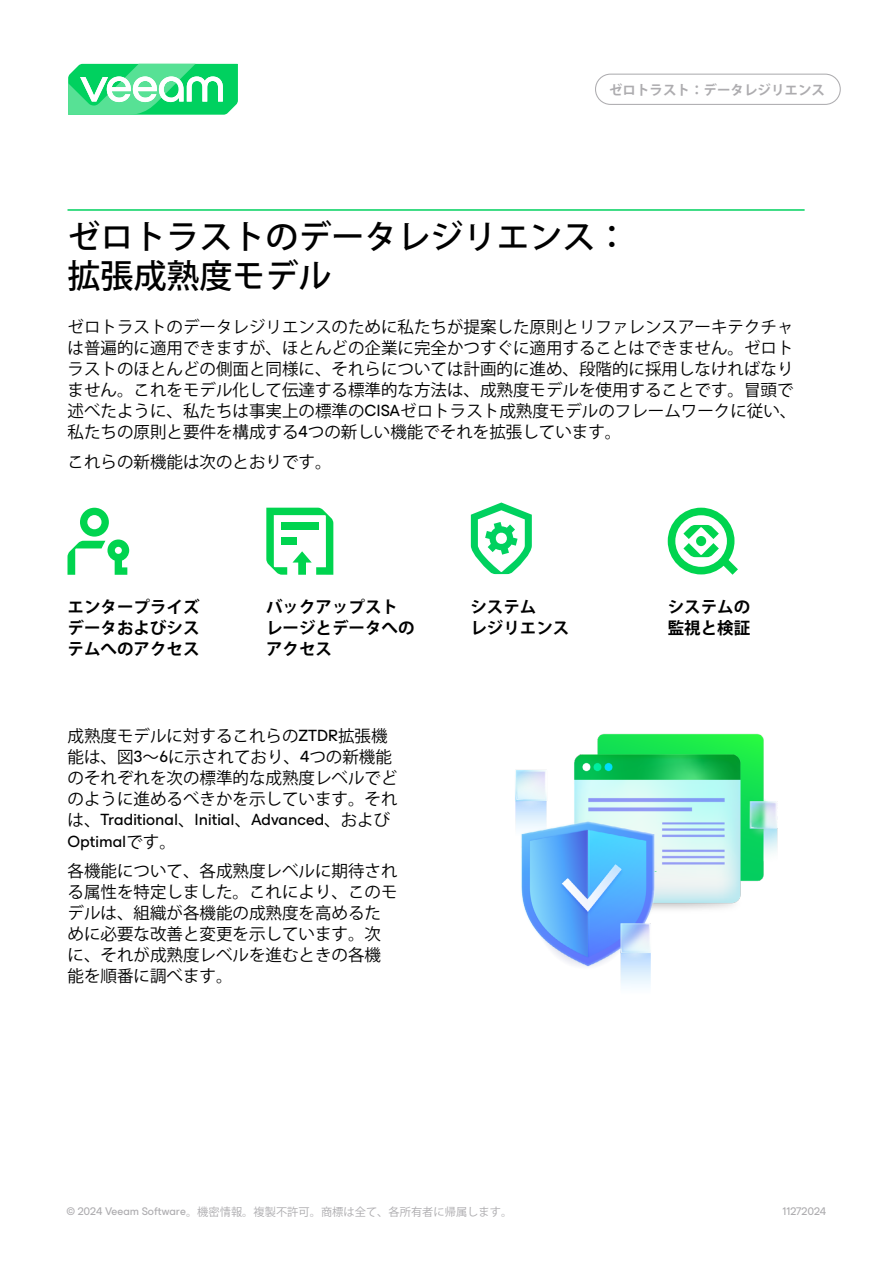
<style>
.page{position:relative;width:893px;height:1263px;background:#fff}
.page>*{position:absolute;margin:0;border:0;box-sizing:border-box;transform-origin:0 0}
.t1{font:500 33px/39px "Koz Go Pro";color:#000}
.t2{font:16.5px/21px "Koz Go Pro";color:#000}
.t3{font:700 16.5px/21px "Koz Go Pro";color:#000}
.t4{font:16.5px/21.6px "ES Build Neutral";color:#000}
.t5{font:700 13.5px "Koz Go Pro";color:#adacaf}
.t6{font:11.25px "Koz Go Pro";color:#adacaf}
.t7{font:11.25px "ES Build Neutral";color:#adacaf}
.s1{font-family:"ES Build Neutral"}
.s2{font-family:"Koz Go Pro"}
</style>
<div class="page">
<div style="left:595px;top:74px;width:246px;height:31px;border:1px solid #adacaf;border-radius:15px"></div>
<svg style="left:68px;top:63px;width:170px;height:52px"></svg>
<hr style="left:68px;top:209px;width:737px;height:2px;background:#00d15f">
<svg style="left:471px;top:502px;width:61px;height:72px"></svg>
<img style="left:515px;top:733px;width:263px;height:254px">
<svg style="left:68px;top:508px;width:61px;height:67px"></svg>
<svg style="left:266px;top:508px;width:67px;height:67px"></svg>
<svg style="left:668px;top:508px;width:70px;height:67px"></svg>
<div style="left:696px;top:536px;width:10px;height:10px;background:#00d44f;border-radius:50%"></div>
<p class="t5" style="left:609px;top:81px;width:217px">ゼロトラスト：データレジリエンス</p>
<h1 class="t1" style="left:68px;top:219px;width:562px">ゼロトラストのデータレジリエンス：拡張成熟度モデル</h1>
<p class="t2" style="left:68px;top:317px;width:730px">ゼロトラストのデータレジリエンスのために私たちが提案した原則とリファレンスアーキテクチャは普遍的に適用できますが、ほとんどの企業に完全かつすぐに適用することはできません。ゼロトラストのほとんどの側面と同様に、それらについては計画的に進め、段階的に採用しなければなりません。これをモデル化して伝達する標準的な方法は、成熟度モデルを使用することです。冒頭で述べたように、私たちは事実上の標準の<span class="s1">CISA</span>ゼロトラスト成熟度モデルのフレームワークに従い、私たちの原則と要件を構成する<span class="s1">4</span>つの新しい機能でそれを拡張しています。</p>
<p class="t2" style="left:68px;top:452px;width:265px">これらの新機能は次のとおりです。</p>
<p class="t3" style="left:68px;top:598px;width:134px;text-align:justify">エンタープライズデータおよびシステムへのアクセス</p>
<p class="t3" style="left:266px;top:598px;width:150px">バックアップストレージとデータへのアクセス</p>
<p class="t3" style="left:470px;top:597px;width:100px">システム<br>レジリエンス</p>
<p class="t3" style="left:668px;top:598px;width:84px">システムの監視と検証</p>
<p class="t2" style="left:68px;top:726px;width:331px">成熟度モデルに対するこれらの<span class="s1">ZTDR</span>拡張機能は、図<span class="s1">3</span>～<span class="s1">6</span>に示されており、<span class="s1">4</span>つの新機能のそれぞれを次の標準的な成熟度レベルでどのように進めるべきかを示しています。それ</p>
<p class="t4" style="left:68px;top:807px;width:324px"><span class="s2">は、</span>Traditional<span class="s2">、</span>Initial<span class="s2">、</span>Advanced<span class="s2">、および<br></span>Optimal<span class="s2">です。</span></p>
<p class="t2" style="left:68px;top:861px;width:332px">各機能について、各成熟度レベルに期待される属性を特定しました。これにより、このモデルは、組織が各機能の成熟度を高めるために必要な改善と変更を示しています。次に、それが成熟度レベルを進むときの各機能を順番に調べます。</p>
<p class="t6" style="left:66px;top:1204px;width:447px"><span class="s1">© 2024 Veeam Software</span>。機密情報。複製不許可。商標は全て、各所有者に帰属します。</p>
<p class="t7" style="left:783px;top:1202px;width:45px">11272024</p>
</div>
